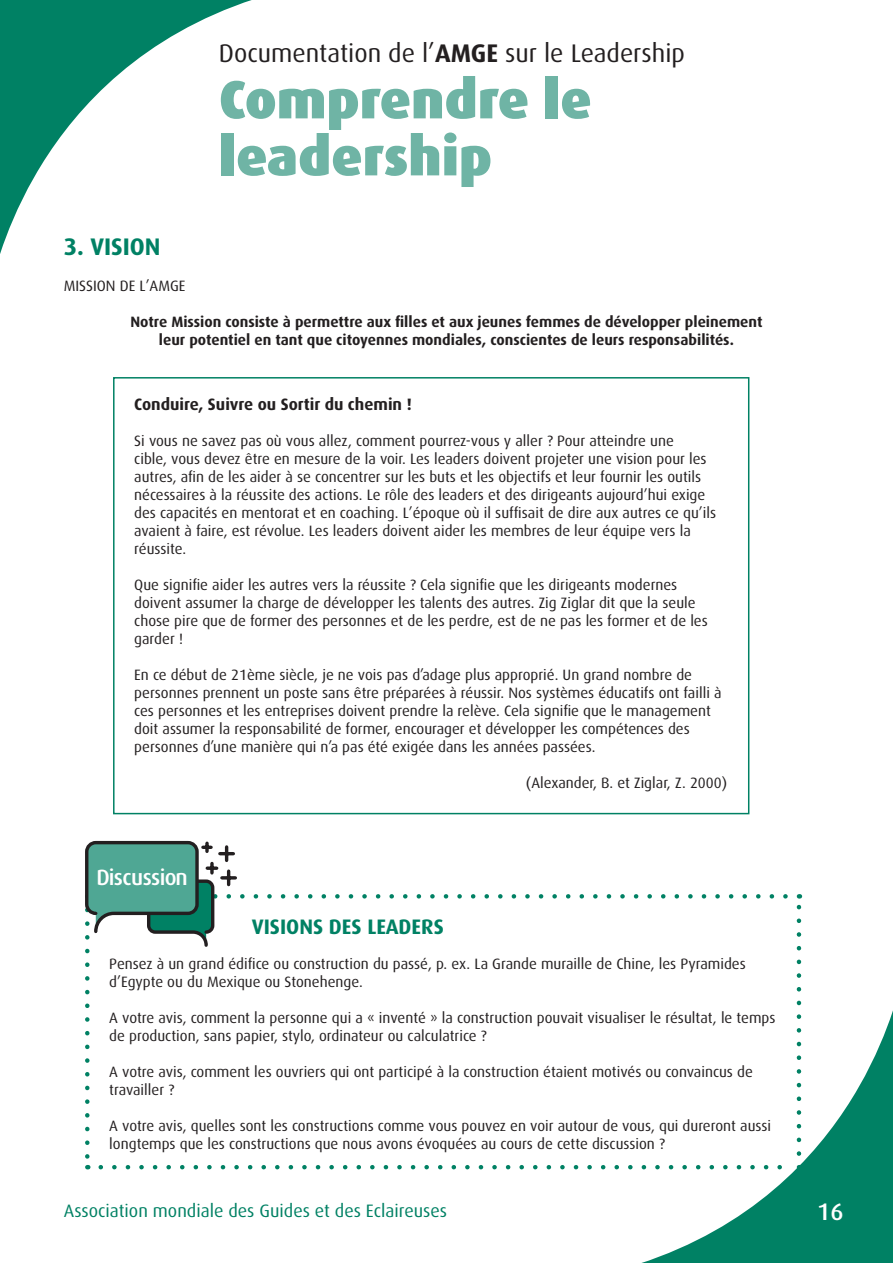
<style>
.page{position:relative;width:893px;height:1263px;background:#fff}
.page>*{position:absolute;margin:0;border:0;box-sizing:border-box;transform-origin:0 0}
.t1{font:900 54px/57px "Dax";color:#6fb4a5}
.t2{font:25.5px "Dax";color:#231f20}
.t3{font:700 24px "Dax";color:#008164}
.t4{font:500 24px "Dax";color:#fff}
.t5{font:500 22.05px "Dax";letter-spacing:-.025em;color:#fff}
.t6{font:700 21px "Dax";color:#008164}
.t7{font:18px "Dax";color:#008164}
.t8{font:700 16.5px "Dax";color:#231f20}
.t9{font:15px/18px "Dax";color:#231f20}
.t10{font:700 15px/18px "Dax";color:#231f20;text-align:center}
.s1{font-weight:700}
</style>
<div class="page">
<svg style="left:617px;top:989px;width:276px;height:274px"></svg>
<svg style="left:0;top:0;width:252px;height:254px"></svg>
<div style="left:113px;top:377px;width:636px;height:437px;border:2px solid #008164"></div>
<svg style="left:85px;top:841px;width:716px;height:328px"></svg>
<h2 class="t2" style="left:219px;top:39px;width:467px">Documentation de l’<span class="s1">AMGE</span> sur le Leadership</h2>
<h1 class="t1" style="left:219px;top:72px;width:374px">Comprendre le leadership</h1>
<h3 class="t3" style="left:64px;top:233px;width:98px">3. VISION</h3>
<p class="t9" style="left:64px;top:277px;width:123px">MISSION DE L’AMGE</p>
<p class="t10" style="left:130px;top:313px;width:633px">Notre Mission consiste à permettre aux filles et aux jeunes femmes de développer pleinement leur potentiel en tant que citoyennes mondiales, conscientes de leurs responsabilités.</p>
<p class="t8" style="left:134px;top:395px;width:279px">Conduire, Suivre ou Sortir du chemin !</p>
<p class="t9" style="left:134px;top:432px;width:583px">Si vous ne savez pas où vous allez, comment pourrez-vous y aller ? Pour atteindre une<br>cible, vous devez être en mesure de la voir. Les leaders doivent projeter une vision pour les autres, afin de les aider à se concentrer sur les buts et les objectifs et leur fournir les outils nécessaires à la réussite des actions. Le rôle des leaders et des dirigeants aujourd’hui exige des capacités en mentorat et en coaching. L’époque où il suffisait de dire aux autres ce qu’ils avaient à faire, est révolue. Les leaders doivent aider les membres de leur équipe vers la réussite.</p>
<p class="t9" style="left:134px;top:576px;width:575px">Que signifie aider les autres vers la réussite ? Cela signifie que les dirigeants modernes doivent assumer la charge de développer les talents des autres. Zig Ziglar dit que la seule chose pire que de former des personnes et de les perdre, est de ne pas les former et de les garder !</p>
<p class="t9" style="left:134px;top:666px;width:589px">En ce début de 21ème siècle, je ne vois pas d’adage plus approprié. Un grand nombre de personnes prennent un poste sans être préparées à réussir. Nos systèmes éducatifs ont failli à ces personnes et les entreprises doivent prendre la relève. Cela signifie que le management doit assumer la responsabilité de former, encourager et développer les compétences des personnes d’une manière qui n’a pas été exigée dans les années passées.</p>
<p class="t9" style="left:526px;top:774px;width:203px">(Alexander, B. et Ziglar, Z. 2000)</p>
<h3 class="t5" style="left:96px;top:865px;width:93px">Discussion</h3>
<h3 class="t6" style="left:252px;top:915px;width:194px">VISIONS DES LEADERS</h3>
<p class="t9" style="left:109px;top:955px;width:638px">Pensez à un grand édifice ou construction du passé, p. ex. La Grande muraille de Chine, les Pyramides d’Egypte ou du Mexique ou Stonehenge.</p>
<p class="t9" style="left:109px;top:1009px;width:668px">A votre avis, comment la personne qui a « inventé » la construction pouvait visualiser le résultat, le temps de production, sans papier, stylo, ordinateur ou calculatrice ?</p>
<p class="t9" style="left:109px;top:1063px;width:645px">A votre avis, comment les ouvriers qui ont participé à la construction étaient motivés ou convaincus de travailler ?</p>
<p class="t9" style="left:109px;top:1117px;width:663px">A votre avis, quelles sont les constructions comme vous pouvez en voir autour de vous, qui dureront aussi longtemps que les constructions que nous avons évoquées au cours de cette discussion ?</p>
<p class="t7" style="left:64px;top:1201px;width:385px">Association mondiale des Guides et des Eclaireuses</p>
<h3 class="t4" style="left:817px;top:1198px;width:28px">16</h3>
</div>
